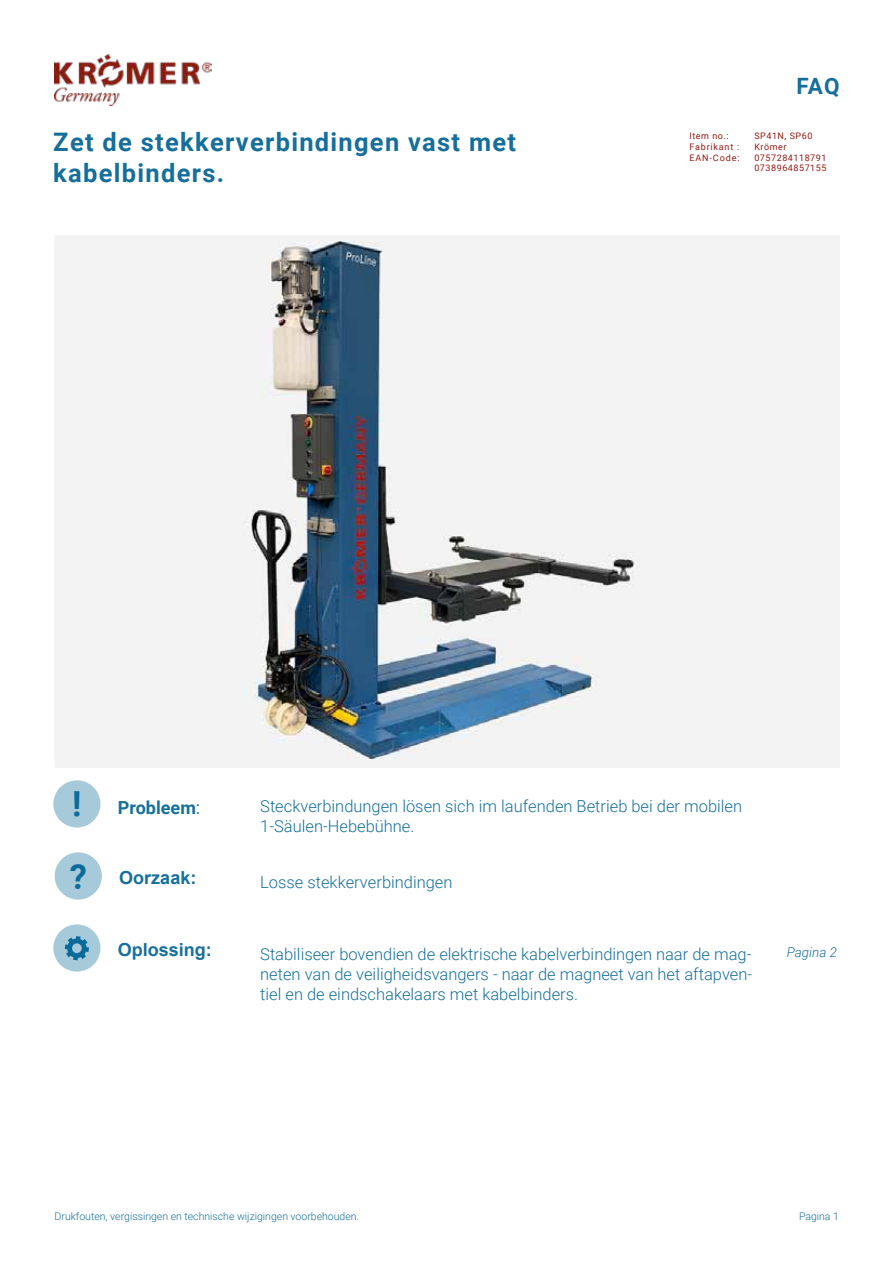
<style>
.page{position:relative;width:893px;height:1263px;background:#fff}
.page>*{position:absolute;margin:0;border:0;box-sizing:border-box;transform-origin:0 0}
.t1{font:700 34.5px/72px "Roboto";color:#0c6c9b}
.t2{font:700 25.5px/30.6px "Roboto";letter-spacing:.05em;color:#166f9a}
.t3{font:700 22.5px "Roboto";color:#166f9a}
.t4{font:700 18px "Arial";color:#16709b}
.t5{font:700 18px "Roboto";color:#16709b}
.t6{font:300 16.5px/19.8px "Roboto";color:#16709b}
.t7{font:italic 300 13.5px "Roboto";color:#16709b}
.t8{font:300 10.5px "Roboto";color:#166f9a}
.t9{font:9px/10.8px "Roboto";letter-spacing:.06em;color:#911c15}
.t10{font:9px/10.8px "Roboto";letter-spacing:.09em;color:#911c15}
.s1{font-weight:400}
</style>
<div class="page">
<img style="left:55px;top:54px;width:156px;height:52px">
<div style="left:53px;top:780px;width:47px;height:47px;background:#a7cada;border-radius:50%"></div>
<div style="left:55px;top:852px;width:47px;height:47px;background:#a7cada;border-radius:50%"></div>
<div style="left:53px;top:924px;width:47px;height:48px;background:#a7cada;border-radius:50%"></div>
<svg style="left:65px;top:936px;width:24px;height:24px"></svg>
<div style="left:55px;top:235px;width:785px;height:533px;background:#f3f3f3"></div>
<img style="left:251px;top:241px;width:384px;height:518px">
<h2 class="t2" style="left:53px;top:126px;width:464px">Zet de stekkerverbindingen vast met kabelbinders.</h2>
<h3 class="t3" style="left:796px;top:70px;width:45px">FAQ</h3>
<p class="t10" style="left:689px;top:130px;width:52px">Item no.:<br>Fabrikant :<br>EAN-Code:</p>
<p class="t9" style="left:754px;top:130px;width:74px">SP41N, SP60<br>Krömer<br>0757284118791<br>0738964857155</p>
<h1 class="t1" style="left:70px;top:767px;width:19px">! ?</h1>
<p class="t5" style="left:118px;top:795px;width:84px">Probleem<span class="s1">:</span></p>
<p class="t4" style="left:119px;top:865px;width:79px">Oorzaak:</p>
<p class="t4" style="left:118px;top:938px;width:96px">Oplossing:</p>
<p class="t6" style="left:260px;top:796px;width:483px">Steckverbindungen lösen sich im laufenden Betrieb bei der mobilen<br>1-Säulen-Hebebühne.</p>
<p class="t6" style="left:260px;top:871px;width:194px">Losse stekkerverbindingen</p>
<p class="t6" style="left:260px;top:944px;width:493px;text-align:justify">Stabiliseer bovendien de elektrische kabelverbindingen naar de mag&shy;neten van de veiligheidsvangers - naar de magneet van het aftapven&shy;tiel en de eindschakelaars met kabelbinders.</p>
<p class="t7" style="left:787px;top:943px;width:52px">Pagina 2</p>
<p class="t8" style="left:55px;top:1209px;width:306px">Drukfouten, vergissingen en technische wijzigingen voorbehouden.</p>
<p class="t8" style="left:799px;top:1209px;width:41px">Pagina 1</p>
</div>
